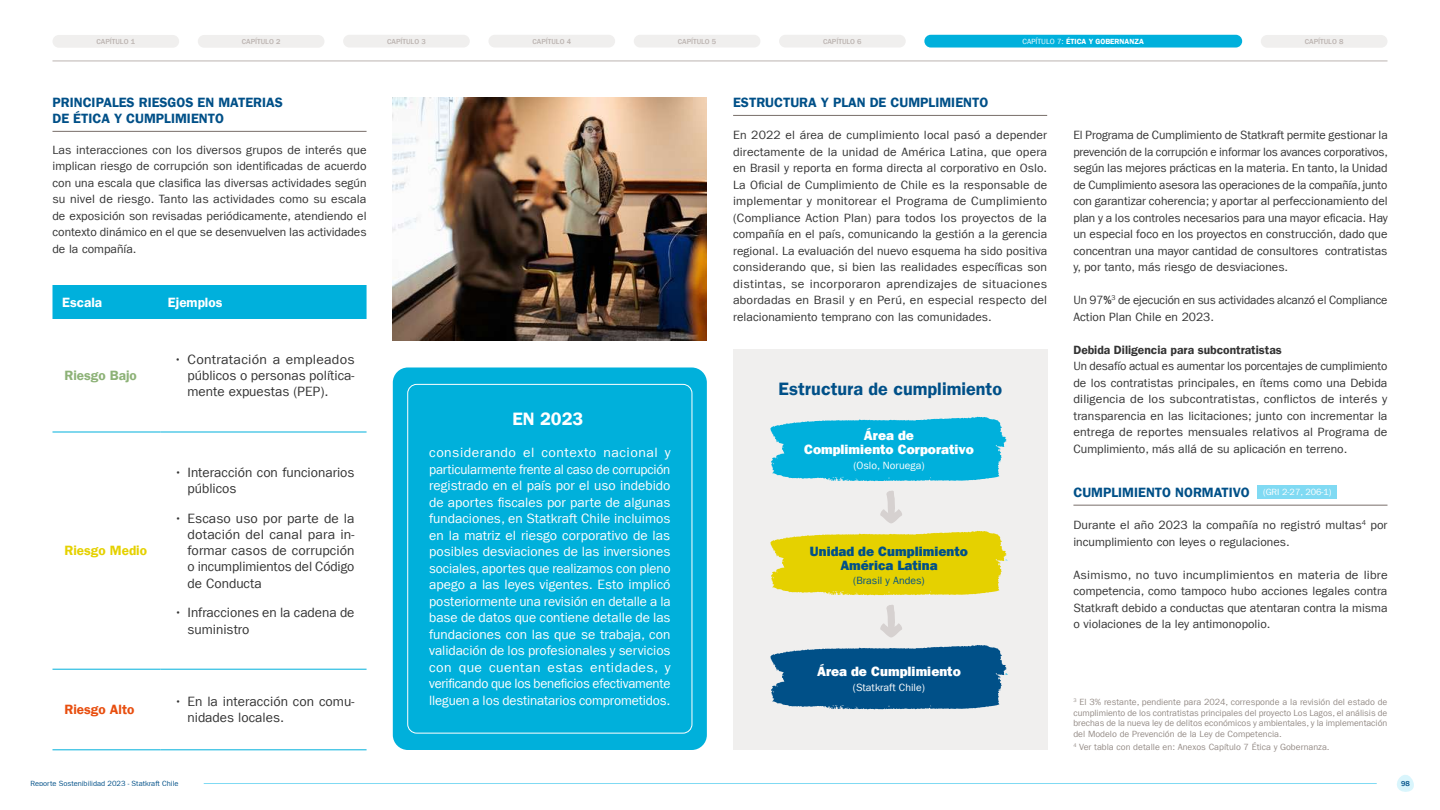
<style>
.page{position:relative;width:1440px;height:810px;background:#fff}
.page>*{position:absolute;margin:0;border:0;box-sizing:border-box;transform-origin:0 0}
.t1{font:18px "Franklin Gothic LT Com Dm";color:#005088}
.t2{font:18px "Franklin Gothic LT Com Dm";color:#fff}
.t3{font:13.5px/16.5px "Franklin Gothic LT Com";letter-spacing:-.01em;color:#fff;text-align:justify}
.t4{font:13.5px/16.2px "Franklin Gothic LT Com";color:#333}
.t5{font:13.5px/16.2px "Franklin Gothic LT Com Dm";color:#005088}
.t6{font:800 13.5px/14.2px "Franklin Gothic LT Com";color:#fff;text-align:center}
.t7{font:800 13.5px/14.2px "Franklin Gothic LT Com";color:#005088;text-align:center}
.t8{font:13.5px "Franklin Gothic LT Com Dm";color:#fff}
.t9{font:13.5px "Franklin Gothic LT Com Dm";color:#e5d100}
.t10{font:13.5px "Franklin Gothic LT Com Dm";color:#8db277}
.t11{font:13.5px "Franklin Gothic LT Com Dm";color:#e84e0f}
.t12{font:12px/16.5px "Franklin Gothic LT Com";color:#333;text-align:justify}
.t13{font:12px "Franklin Gothic LT Com Dm";color:#333}
.t14{font:10.5px "Franklin Gothic LT Com";color:#fff}
.t15{font:10.5px "Franklin Gothic LT Com";color:#005088}
.t16{font:9px/10.5px "Franklin Gothic LT Com";color:#958c87;text-align:justify}
.t17{font:9px "Franklin Gothic LT Com";color:#fff}
.t18{font:500 7.5px "Franklin Gothic LT Com";color:#bbb3b0}
.t19{font:7.5px "Franklin Gothic LT Com";color:#005088}
.t20{font:7.5px "Franklin Gothic LT Com Dm";color:#fff}
.t21{font:500 7.5px "Franklin Gothic LT Com";color:#005088}
.s1{font-family:"Franklin Gothic LT Com"}
.s2{font-family:"Franklin Gothic LT Com Dm"}
</style>
<div class="page">
<svg style="left:1397px;top:775px;width:17px;height:17px"></svg>
<hr style="left:204px;top:783px;width:1173px;height:1px;background:#80daf3">
<hr style="left:52px;top:61px;width:1336px;height:1px;background:#bbb3b0">
<div style="left:779px;top:35px;width:127px;height:13px;background:#f0efee;border-radius:6px"></div>
<div style="left:924px;top:35px;width:318px;height:13px;background:#00b0dc;border-radius:6px"></div>
<div style="left:634px;top:35px;width:126px;height:13px;background:#f0efee;border-radius:6px"></div>
<div style="left:488px;top:35px;width:127px;height:13px;background:#f0efee;border-radius:6px"></div>
<div style="left:343px;top:35px;width:127px;height:13px;background:#f0efee;border-radius:6px"></div>
<div style="left:52px;top:35px;width:127px;height:13px;background:#f0efee;border-radius:6px"></div>
<div style="left:198px;top:35px;width:126px;height:13px;background:#f0efee;border-radius:6px"></div>
<div style="left:1261px;top:35px;width:127px;height:13px;background:#f0efee;border-radius:6px"></div>
<hr style="left:52px;top:131px;width:315px;height:1px;background:#786e69">
<div style="left:52px;top:285px;width:315px;height:34px;background:#00b0dc"></div>
<hr style="left:52px;top:432px;width:108px;height:1px;background:#00b0dc">
<hr style="left:160px;top:432px;width:207px;height:1px;background:#00b0dc">
<hr style="left:52px;top:669px;width:108px;height:1px;background:#00b0dc">
<hr style="left:160px;top:669px;width:207px;height:1px;background:#00b0dc">
<hr style="left:52px;top:750px;width:108px;height:1px;background:#00b0dc">
<hr style="left:160px;top:750px;width:207px;height:1px;background:#00b0dc">
<div style="left:393px;top:368px;width:314px;height:382px;background:#00b0db;border-radius:15px"></div>
<hr style="left:733px;top:115px;width:314px;height:1px;background:#786e69">
<hr style="left:1073px;top:505px;width:315px;height:1px;background:#786e69">
<div style="left:733px;top:350px;width:314px;height:400px;background:#f0efee"></div>
<svg style="left:880px;top:491px;width:22px;height:32px"></svg>
<svg style="left:770px;top:417px;width:237px;height:64px;background:#1cb7de"></svg>
<svg style="left:770px;top:531px;width:238px;height:64px;background:#e6d41d"></svg>
<svg style="left:770px;top:645px;width:238px;height:64px;background:#1d6394"></svg>
<svg style="left:880px;top:605px;width:22px;height:33px"></svg>
<div style="left:1258px;top:485px;width:79px;height:14px;background:#80daf3"></div>
<div style="left:407px;top:384px;width:285px;height:350px;border:1px solid #fff;border-radius:9px"></div>
<img style="left:393px;top:98px;width:314px;height:242px">
<p class="t18" style="left:97px;top:37px;width:40px">CAPÍTULO 1</p>
<p class="t18" style="left:242px;top:37px;width:40px">CAPÍTULO 2</p>
<p class="t18" style="left:387px;top:37px;width:40px">CAPÍTULO 3</p>
<p class="t18" style="left:532px;top:37px;width:40px">CAPÍTULO 4</p>
<p class="t18" style="left:678px;top:37px;width:40px">CAPÍTULO 5</p>
<p class="t18" style="left:823px;top:37px;width:40px">CAPÍTULO 6</p>
<p class="t20" style="left:1023px;top:37px;width:123px"><span class="s1">CAPÍTULO 7:</span> ÉTICA Y GOBERNANZA</p>
<p class="t18" style="left:1305px;top:37px;width:40px">CAPÍTULO 8</p>
<p class="t5" style="left:52px;top:94px;width:232px">PRINCIPALES RIESGOS EN MATERIAS<br>DE ÉTICA Y CUMPLIMIENTO</p>
<p class="t12" style="left:52px;top:142px;width:316px">Las interacciones con los diversos grupos de interés que implican riesgo de corrupción son identificadas de acuerdo con una escala que clasifica las diversas actividades según su nivel de riesgo. Tanto las actividades como su escala de exposición son revisadas periódicamente, atendiendo el contexto dinámico en el que se desenvuelven las actividades de la compañía.</p>
<p class="t8" style="left:62px;top:294px;width:41px">Escala</p>
<p class="t8" style="left:168px;top:294px;width:56px">Ejemplos</p>
<p class="t10" style="left:64px;top:368px;width:74px">Riesgo Bajo</p>
<p class="t9" style="left:65px;top:543px;width:84px">Riesgo Medio</p>
<p class="t4" style="left:188px;top:351px;width:169px;text-align:justify;text-indent:-14px">• Contratación a empleados públicos o personas política&shy;mente expuestas (PEP).</p>
<p class="t4" style="left:188px;top:464px;width:169px;text-indent:-14px">• Interacción con funcionarios públicos</p>
<p class="t4" style="left:188px;top:510px;width:169px;text-align:justify;text-indent:-14px">• Escaso uso por parte de la dotación del canal para in&shy;formar casos de corrupción o incumplimientos del Código de Conducta</p>
<p class="t4" style="left:188px;top:605px;width:169px;text-indent:-14px">• Infracciones en la cadena de suministro</p>
<p class="t11" style="left:65px;top:702px;width:71px">Riesgo Alto</p>
<p class="t4" style="left:188px;top:693px;width:169px;text-indent:-14px">• En la interacción con comu&shy;nidades locales.</p>
<h1 class="t2" style="left:512px;top:408px;width:72px">EN 2023</h1>
<p class="t3" style="left:429px;top:444px;width:243px">considerando el contexto nacional y particularmente frente al caso de corrupción registrado en el país por el uso indebido de aportes fiscales por parte de algunas fundaciones, en Statkraft Chile incluimos en la matriz el riesgo corporativo de las posibles desviaciones de las inversiones sociales, aportes que realizamos con pleno apego a las leyes vigentes. Esto implicó posteriormente una revisión en detalle a la base de datos que contiene detalle de las fundaciones con las que se trabaja, con validación de los profesionales y servicios con que cuentan estas entidades, y verificando que los beneficios efectivamente lleguen a los destinatarios comprometidos.</p>
<p class="t5" style="left:733px;top:94px;width:257px">ESTRUCTURA Y PLAN DE CUMPLIMIENTO</p>
<p class="t12" style="left:733px;top:127px;width:316px">En 2022 el área de cumplimiento local pasó a depender directamente de la unidad de América Latina, que opera en Brasil y reporta en forma directa al corporativo en Oslo.<br>La Oficial de Cumplimiento de Chile es la responsable de implementar y monitorear el Programa de Cumplimiento (Compliance Action Plan) para todos los proyectos de la compañía en el país, comunicando la gestión a la gerencia regional. La evaluación del nuevo esquema ha sido positiva considerando que, si bien las realidades específicas son distintas, se incorporaron aprendizajes de situaciones abordadas en Brasil y en Perú, en especial respecto del relacionamiento temprano con las comunidades.</p>
<h1 class="t1" style="left:779px;top:378px;width:225px">Estructura de cumplimiento</h1>
<p class="t6" style="left:804px;top:428px;width:171px">Área de<br>Complimiento Corporativo</p>
<p class="t14" style="left:853px;top:459px;width:73px">(Oslo, Noruega)</p>
<p class="t7" style="left:810px;top:544px;width:159px">Unidad de Cumplimiento<br>América Latina</p>
<p class="t15" style="left:853px;top:575px;width:73px">(Brasil y Andes)</p>
<p class="t6" style="left:817px;top:665px;width:145px">Área de Cumplimiento</p>
<p class="t14" style="left:853px;top:681px;width:74px">(Statkraft Chile)</p>
<p class="t12" style="left:1073px;top:127px;width:316px">El Programa de Cumplimiento de Statkraft permite gestionar la prevención de la corrupción e informar los avances corporativos, según las mejores prácticas en la materia. En tanto, la Unidad de Cumplimiento asesora las operaciones de la compañía, junto con garantizar coherencia; y aportar al perfeccionamiento del plan y a los controles necesarios para una mayor eficacia. Hay un especial foco en los proyectos en construcción, dado que concentran una mayor cantidad de consultores contratistas y, por tanto, más riesgo de desviaciones.</p>
<p class="t12" style="left:1073px;top:292px;width:316px">Un 97<span class="s2">%</span><sup>3</sup> de ejecución en sus actividades alcanzó el Compliance<br>Action Plan Chile en 2023.</p>
<p class="t13" style="left:1073px;top:343px;width:210px">Debida Diligencia para subcontratistas</p>
<p class="t12" style="left:1073px;top:358px;width:316px">Un desafío actual es aumentar los porcentajes de cumplimiento de los contratistas principales, en ítems como una Debida diligencia de los subcontratistas, conflictos de interés y transparencia en las licitaciones; junto con incrementar la entrega de reportes mensuales relativos al Programa de Cumplimiento, más allá de su aplicación en terreno.</p>
<p class="t5" style="left:1073px;top:484px;width:178px">CUMPLIMIENTO NORMATIVO</p>
<p class="t17" style="left:1263px;top:487px;width:70px">(GRI 2-27, 206-1)</p>
<p class="t12" style="left:1073px;top:517px;width:316px">Durante el año 2023 la compañía no registró multas<sup>4</sup> por incumplimiento con leyes o regulaciones.</p>
<p class="t12" style="left:1073px;top:566px;width:316px">Asimismo, no tuvo incumplimientos en materia de libre competencia, como tampoco hubo acciones legales contra Statkraft debido a conductas que atentaran contra la misma o violaciones de la ley antimonopolio.</p>
<p class="t16" style="left:1073px;top:697px;width:316px"><sup>3</sup> El 3% restante, pendiente para 2024, corresponde a la revisión del estado de cumplimiento de los contratistas principales del proyecto Los Lagos, el análisis de brechas de la nueva ley de delitos económicos y ambientales, y la implementación del Modelo de Prevención de la Ley de Competencia.</p>
<p class="t16" style="left:1073px;top:742px;width:258px"><sup>4</sup> Ver tabla con detalle en: Anexos Capítulo 7 Ética y Gobernanza.</p>
<p class="t19" style="left:30px;top:779px;width:150px">Reporte Sostenibilidad 2023 - Statkraft Chile</p>
<p class="t21" style="left:1401px;top:780px;width:10px">98</p>
</div>
